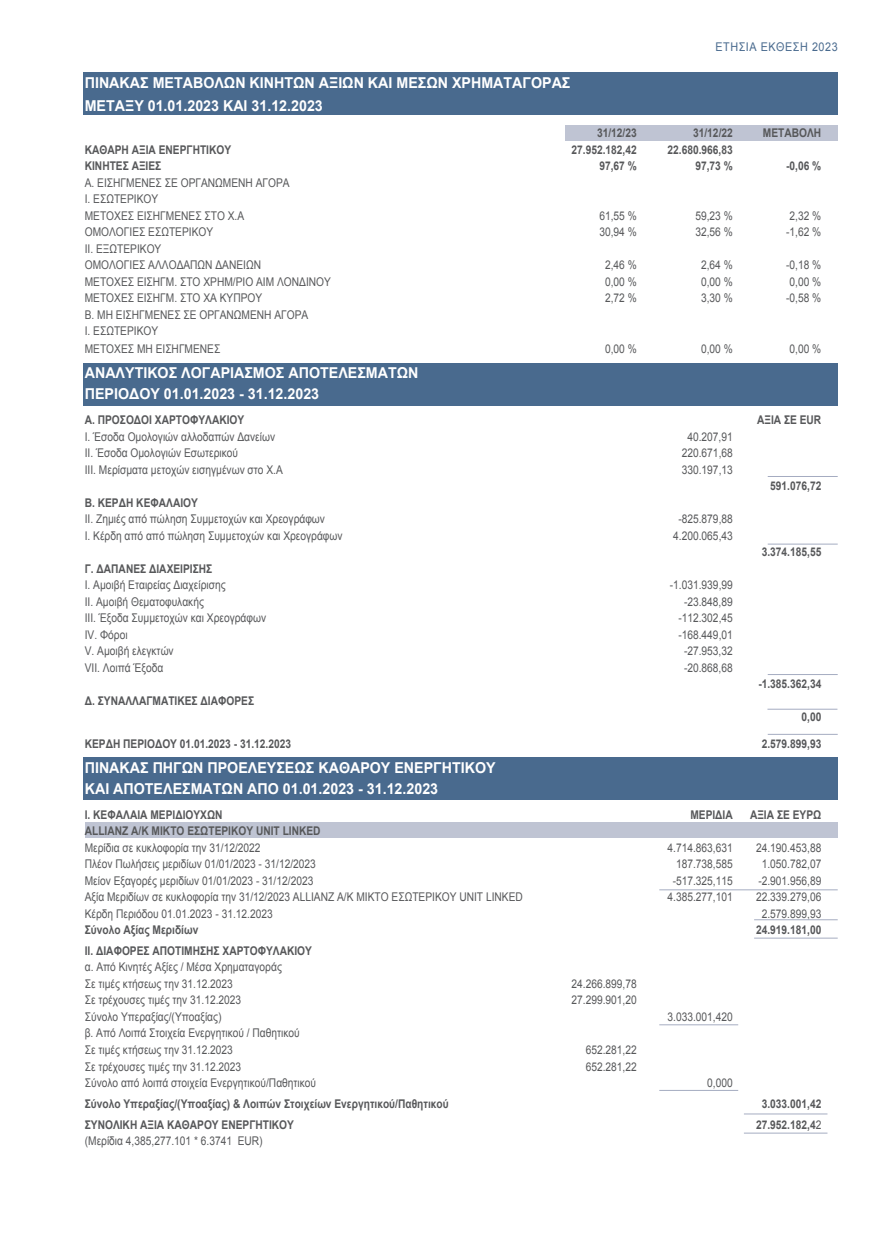
<style>
.page{position:relative;width:893px;height:1234px;background:#fff}
.page>*{position:absolute;margin:0;border:0;box-sizing:border-box;transform-origin:0 0}
.t1{font:700 15px "Arial";color:#fff;scale:.95 1}
.t2{font:12px/16.5px "Arial";color:#57585a;scale:.85 1}
.t3{font:700 12px/16.5px "Arial";color:#57585a;scale:.85 1}
.t4{font:12px "Arial";letter-spacing:.05em;color:#496a8e;scale:.9 1}
.s1{font-weight:700}
.s2{font-weight:400}
</style>
<div class="page">
<div style="left:85px;top:822px;width:752px;height:15px;background:#bfc4d3"></div>
<div style="left:83px;top:756px;width:754px;height:42px;background:#496a8e"></div>
<div style="left:83px;top:72px;width:754px;height:42px;background:#496a8e"></div>
<div style="left:83px;top:363px;width:754px;height:42px;background:#496a8e"></div>
<div style="left:565px;top:126px;width:272px;height:15px;background:#bfc4d3"></div>
<hr style="left:768px;top:476px;width:70px;height:1px;background:#a5acc1">
<hr style="left:768px;top:543px;width:70px;height:1px;background:#a5acc1">
<hr style="left:768px;top:674px;width:70px;height:1px;background:#a5acc1">
<hr style="left:768px;top:734px;width:70px;height:1px;background:#a5acc1">
<hr style="left:767px;top:708px;width:70px;height:1px;background:#a5acc1">
<hr style="left:659px;top:889px;width:179px;height:1px;background:#a5acc1">
<hr style="left:754px;top:919px;width:84px;height:1px;background:#a5acc1">
<hr style="left:744px;top:1113px;width:83px;height:1px;background:#a5acc1">
<hr style="left:744px;top:1132px;width:83px;height:1px;background:#a5acc1">
<hr style="left:659px;top:1024px;width:79px;height:1px;background:#a5acc1">
<hr style="left:659px;top:1089px;width:79px;height:1px;background:#a5acc1">
<hr style="left:754px;top:937px;width:84px;height:1px;background:#a5acc1">
<p class="t1" style="left:85px;top:73px;width:513px">ΠΙΝΑΚΑΣ ΜΕΤΑΒΟΛΩΝ ΚΙΝΗΤΩΝ ΑΞΙΩΝ ΚΑΙ ΜΕΣΩΝ ΧΡΗΜΑΤΑΓΟΡΑΣ</p>
<p class="t1" style="left:85px;top:95px;width:252px">ΜΕΤΑΞΥ 01.01.2023 ΚΑΙ 31.12.2023</p>
<p class="t4" style="left:715px;top:39px;width:137px">ΕΤΗΣΙΑ ΕΚΘΕΣΗ 2023</p>
<p class="t3" style="left:597px;top:125px;width:48px">31/12/23</p>
<p class="t3" style="left:693px;top:125px;width:48px">31/12/22</p>
<p class="t3" style="left:763px;top:125px;width:70px">ΜΕΤΑΒΟΛΗ</p>
<p class="t3" style="left:85px;top:141px;width:174px">ΚΑΘΑΡΗ ΑΞΙΑ ΕΝΕΡΓΗΤΙΚΟΥ</p>
<p class="t3" style="left:572px;top:141px;width:78px">27.952.182,42</p>
<p class="t3" style="left:668px;top:141px;width:78px">22.680.966,83</p>
<p class="t3" style="left:85px;top:158px;width:92px">ΚΙΝΗΤΕΣ ΑΞΙΕΣ</p>
<p class="t3" style="left:599px;top:158px;width:46px">97,67 %</p>
<p class="t3" style="left:695px;top:158px;width:46px">97,73 %</p>
<p class="t3" style="left:786px;top:158px;width:43px">-0,06 %</p>
<p class="t2" style="left:85px;top:174px;width:243px">Α. ΕΙΣΗΓΜΕΝΕΣ ΣΕ ΟΡΓΑΝΩΜΕΝΗ ΑΓΟΡΑ<br>Ι. ΕΣΩΤΕΡΙΚΟΥ<br>ΜΕΤΟΧΕΣ ΕΙΣΗΓΜΕΝΕΣ ΣΤΟ Χ.Α</p>
<p class="t2" style="left:599px;top:207px;width:46px">61,55 %</p>
<p class="t2" style="left:695px;top:207px;width:46px">59,23 %</p>
<p class="t2" style="left:790px;top:207px;width:39px">2,32 %</p>
<p class="t2" style="left:85px;top:224px;width:153px">ΟΜΟΛΟΓΙΕΣ ΕΣΩΤΕΡΙΚΟΥ</p>
<p class="t2" style="left:599px;top:224px;width:46px">30,94 %</p>
<p class="t2" style="left:695px;top:224px;width:46px">32,56 %</p>
<p class="t2" style="left:786px;top:224px;width:43px">-1,62 %</p>
<p class="t2" style="left:85px;top:240px;width:209px">ΙΙ. ΕΞΩΤΕΡΙΚΟΥ<br>ΟΜΟΛΟΓΙΕΣ ΑΛΛΟΔΑΠΩΝ ΔΑΝΕΙΩΝ</p>
<p class="t2" style="left:605px;top:257px;width:39px">2,46 %</p>
<p class="t2" style="left:701px;top:257px;width:39px">2,64 %</p>
<p class="t2" style="left:786px;top:257px;width:43px">-0,18 %</p>
<p class="t2" style="left:85px;top:273px;width:291px">ΜΕΤΟΧΕΣ ΕΙΣΗΓΜ. ΣΤΟ ΧΡΗΜ/ΡΙΟ AIM ΛΟΝΔΙΝΟΥ</p>
<p class="t2" style="left:605px;top:273px;width:39px">0,00 %</p>
<p class="t2" style="left:701px;top:273px;width:39px">0,00 %</p>
<p class="t2" style="left:790px;top:273px;width:39px">0,00 %</p>
<p class="t2" style="left:85px;top:290px;width:210px">ΜΕΤΟΧΕΣ ΕΙΣΗΓΜ. ΣΤΟ ΧΑ ΚΥΠΡΟΥ</p>
<p class="t2" style="left:605px;top:290px;width:39px">2,72 %</p>
<p class="t2" style="left:701px;top:290px;width:39px">3,30 %</p>
<p class="t2" style="left:786px;top:290px;width:43px">-0,58 %</p>
<p class="t2" style="left:85px;top:306px;width:265px">Β. ΜΗ ΕΙΣΗΓΜΕΝΕΣ ΣΕ ΟΡΓΑΝΩΜΕΝΗ ΑΓΟΡΑ<br>Ι. ΕΣΩΤΕΡΙΚΟΥ</p>
<p class="t2" style="left:85px;top:341px;width:161px">ΜΕΤΟΧΕΣ ΜΗ ΕΙΣΗΓΜΕΝΕΣ</p>
<p class="t2" style="left:605px;top:341px;width:39px">0,00 %</p>
<p class="t2" style="left:701px;top:341px;width:39px">0,00 %</p>
<p class="t2" style="left:790px;top:341px;width:39px">0,00 %</p>
<p class="t1" style="left:85px;top:363px;width:353px">ΑΝΑΛΥΤΙΚΟΣ ΛΟΓΑΡΙΑΣΜΟΣ ΑΠΟΤΕΛΕΣΜΑΤΩΝ</p>
<p class="t1" style="left:85px;top:384px;width:248px">ΠΕΡΙΟΔΟΥ 01.01.2023 - 31.12.2023</p>
<p class="t3" style="left:85px;top:412px;width:189px">Α. ΠΡΟΣΟΔΟΙ ΧΑΡΤΟΦΥΛΑΚΙΟΥ</p>
<p class="t3" style="left:757px;top:412px;width:77px">ΑΞΙΑ ΣΕ EUR</p>
<p class="t2" style="left:85px;top:428px;width:225px">Ι. Έσοδα Ομολογιών αλλοδαπών Δανείων</p>
<p class="t2" style="left:687px;top:428px;width:55px">40.207,91</p>
<p class="t2" style="left:85px;top:444px;width:182px">II. Έσοδα Ομολογιών Εσωτερικού</p>
<p class="t2" style="left:682px;top:444px;width:62px">220.671,68</p>
<p class="t2" style="left:85px;top:461px;width:235px">ΙII. Μερίσματα μετοχών εισηγμένων στο Χ.Α</p>
<p class="t2" style="left:682px;top:461px;width:62px">330.197,13</p>
<p class="t3" style="left:770px;top:478px;width:62px">591.076,72</p>
<p class="t2" style="left:85px;top:494px;width:284px"><span class="s1">Β. ΚΕΡΔΗ ΚΕΦΑΛΑΙΟΥ<br></span>ΙΙ. Ζημιές από πώληση Συμμετοχών και Χρεογράφων</p>
<p class="t2" style="left:678px;top:510px;width:66px">-825.879,88</p>
<p class="t2" style="left:85px;top:527px;width:305px">Ι. Κέρδη από από πώληση Συμμετοχών και Χρεογράφων</p>
<p class="t2" style="left:673px;top:527px;width:72px">4.200.065,43</p>
<p class="t2" style="left:85px;top:560px;width:167px"><span class="s1">Γ. ΔΑΠΑΝΕΣ ΔΙΑΧΕΙΡΙΣΗΣ<br></span>Ι. Αμοιβή Εταιρείας Διαχείρισης</p>
<p class="t2" style="left:670px;top:576px;width:76px">-1.031.939,99</p>
<p class="t2" style="left:85px;top:593px;width:142px">ΙΙ. Αμοιβή Θεματοφυλακής</p>
<p class="t2" style="left:684px;top:593px;width:59px">-23.848,89</p>
<p class="t2" style="left:85px;top:609px;width:215px">ΙΙΙ. Έξοδα Συμμετοχών και Χρεογράφων</p>
<p class="t2" style="left:678px;top:609px;width:66px">-112.302,45</p>
<p class="t2" style="left:85px;top:626px;width:52px">IV. Φόροι</p>
<p class="t2" style="left:678px;top:626px;width:66px">-168.449,01</p>
<p class="t2" style="left:85px;top:642px;width:106px">V. Αμοιβή ελεγκτών</p>
<p class="t2" style="left:684px;top:642px;width:59px">-27.953,32</p>
<p class="t2" style="left:85px;top:659px;width:94px">VII. Λοιπά Έξοδα</p>
<p class="t2" style="left:684px;top:659px;width:59px">-20.868,68</p>
<p class="t3" style="left:85px;top:692px;width:201px">Δ. ΣΥΝΑΛΛΑΓΜΑΤΙΚΕΣ ΔΙΑΦΟΡΕΣ</p>
<p class="t3" style="left:762px;top:544px;width:72px">3.374.185,55</p>
<p class="t3" style="left:758px;top:676px;width:76px">-1.385.362,34</p>
<p class="t3" style="left:801px;top:709px;width:25px">0,00</p>
<p class="t3" style="left:85px;top:735px;width:244px">ΚΕΡΔΗ ΠΕΡΙΟΔΟΥ 01.01.2023 - 31.12.2023</p>
<p class="t3" style="left:762px;top:735px;width:72px">2.579.899,93</p>
<p class="t1" style="left:85px;top:757px;width:434px">ΠΙΝΑΚΑΣ ΠΗΓΩΝ ΠΡΟΕΛΕΥΣΕΩΣ ΚΑΘΑΡΟΥ ΕΝΕΡΓΗΤΙΚΟΥ</p>
<p class="t1" style="left:85px;top:778px;width:373px">ΚΑΙ ΑΠΟΤΕΛΕΣΜΑΤΩΝ ΑΠΟ 01.01.2023 - 31.12.2023</p>
<p class="t3" style="left:85px;top:806px;width:164px">I. ΚΕΦΑΛΑΙΑ ΜΕΡΙΔΙΟΥΧΩΝ</p>
<p class="t3" style="left:690px;top:806px;width:51px">ΜΕΡΙΔΙΑ</p>
<p class="t3" style="left:750px;top:806px;width:85px">ΑΞΙΑ ΣΕ ΕΥΡΩ</p>
<p class="t3" style="left:85px;top:822px;width:279px">ALLIANZ A/K MIKTO ΕΣΩΤΕΡΙΚΟΥ UNIT LINKED<br><span class="s2">Μερίδια σε κυκλοφορία την 31/12/2022</span></p>
<p class="t2" style="left:668px;top:839px;width:78px">4.714.863,631</p>
<p class="t2" style="left:756px;top:839px;width:78px">24.190.453,88</p>
<p class="t2" style="left:85px;top:855px;width:273px">Πλέον Πωλήσεις μεριδίων 01/01/2023 - 31/12/2023</p>
<p class="t2" style="left:676px;top:855px;width:68px">187.738,585</p>
<p class="t2" style="left:762px;top:855px;width:72px">1.050.782,07</p>
<p class="t2" style="left:85px;top:872px;width:270px">Μείον Εξαγορές μεριδίων 01/01/2023 - 31/12/2023</p>
<p class="t2" style="left:673px;top:872px;width:72px">-517.325,115</p>
<p class="t2" style="left:758px;top:872px;width:76px">-2.901.956,89</p>
<p class="t2" style="left:85px;top:888px;width:517px">Αξία Μεριδίων σε κυκλοφορία την 31/12/2023 ALLIANZ A/K MIKTO ΕΣΩΤΕΡΙΚΟΥ UNIT LINKED</p>
<p class="t2" style="left:668px;top:888px;width:78px">4.385.277,101</p>
<p class="t2" style="left:756px;top:888px;width:78px">22.339.279,06</p>
<p class="t2" style="left:85px;top:905px;width:223px">Κέρδη Περιόδου 01.01.2023 - 31.12.2023</p>
<p class="t2" style="left:762px;top:905px;width:72px">2.579.899,93</p>
<p class="t3" style="left:85px;top:921px;width:135px">Σύνολο Αξίας Μεριδίων</p>
<p class="t3" style="left:756px;top:921px;width:78px">24.919.181,00</p>
<p class="t2" style="left:85px;top:942px;width:269px"><span class="s1">II. ΔΙΑΦΟΡΕΣ ΑΠΟΤΙΜΗΣΗΣ ΧΑΡΤΟΦΥΛΑΚΙΟΥ </span>α. Από Κινητές Αξίες / Μέσα Χρηματαγοράς<br>Σε τιμές κτήσεως την 31.12.2023</p>
<p class="t2" style="left:572px;top:975px;width:78px">24.266.899,78</p>
<p class="t2" style="left:85px;top:991px;width:186px">Σε τρέχουσες τιμές την 31.12.2023</p>
<p class="t2" style="left:572px;top:991px;width:78px">27.299.901,20</p>
<p class="t2" style="left:85px;top:1008px;width:162px">Σύνολο Υπεραξίας/(Υποαξίας)</p>
<p class="t2" style="left:668px;top:1008px;width:78px">3.033.001,420</p>
<p class="t2" style="left:85px;top:1024px;width:254px">β. Από Λοιπά Στοιχεία Ενεργητικού / Παθητικού<br>Σε τιμές κτήσεως την 31.12.2023</p>
<p class="t2" style="left:586px;top:1041px;width:62px">652.281,22</p>
<p class="t2" style="left:85px;top:1057px;width:186px">Σε τρέχουσες τιμές την 31.12.2023</p>
<p class="t2" style="left:586px;top:1057px;width:62px">652.281,22</p>
<p class="t2" style="left:85px;top:1074px;width:274px">Σύνολο από λοιπά στοιχεία Ενεργητικού/Παθητικού</p>
<p class="t2" style="left:707px;top:1074px;width:32px">0,000</p>
<p class="t3" style="left:85px;top:1095px;width:430px">Σύνολο Υπεραξίας/(Υποαξίας) &amp; Λοιπών Στοιχείων Ενεργητικού/Παθητικού</p>
<p class="t3" style="left:762px;top:1095px;width:72px">3.033.001,42</p>
<p class="t3" style="left:85px;top:1116px;width:248px">ΣΥΝΟΛΙΚΗ ΑΞΙΑ ΚΑΘΑΡΟΥ ΕΝΕΡΓΗΤΙΚΟΥ</p>
<p class="t3" style="left:756px;top:1116px;width:78px">27.952.182,4<span class="s2">2</span></p>
<p class="t2" style="left:85px;top:1132px;width:211px">(Μερίδια 4,385,277.101 * 6.3741 EUR)</p>
</div>
